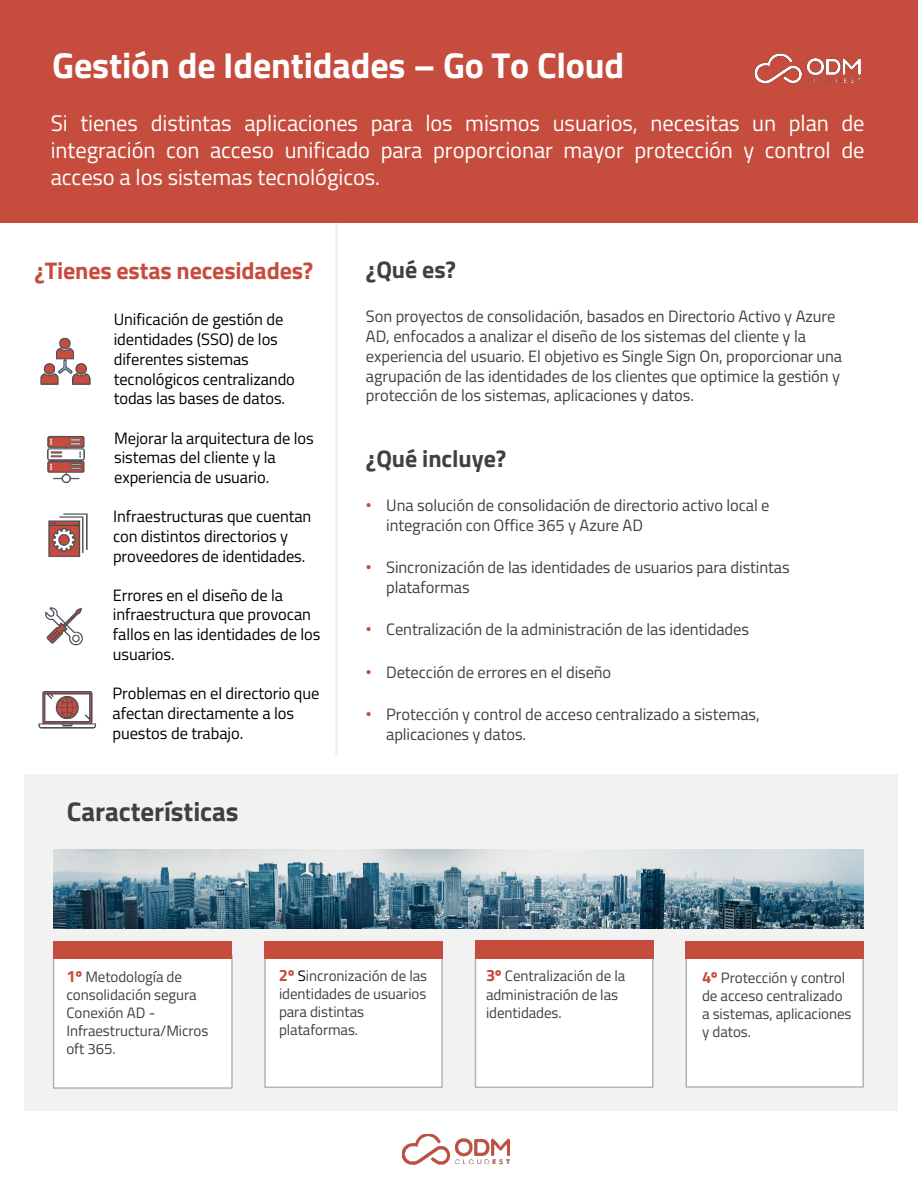
<style>
.page{position:relative;width:918px;height:1188px;background:#fff}
.page>*{position:absolute;margin:0;border:0;box-sizing:border-box;transform-origin:0 0}
.t1{font:700 36px "Titillium Web";letter-spacing:-.005em;color:#fff}
.t2{font:700 27px "Titillium Web";letter-spacing:-.005em;color:#404040}
.t3{font:700 24px "Titillium Web";letter-spacing:-.01em;color:#c64d3d}
.t4{font:700 24px "Titillium Web";letter-spacing:-.005em;color:#404040}
.t5{font:22.5px/27px "Titillium Web";letter-spacing:-.005em;color:#fff;text-align:justify}
.t6{font:16.5px/19.8px "Titillium Web";letter-spacing:-.005em;color:#404040}
.t7{font:16.5px/19.8px "Titillium Web";letter-spacing:-.005em;color:#000}
.t8{font:15px/18.1px "Titillium Web";letter-spacing:-.005em;color:#404040}
.s1{font-family:"Arial";color:#c64d3d}
.s2{font-weight:700;font-size:16.5px;color:#c64d3d}
.s3{color:#000}
</style>
<div class="page">
<div style="left:23px;top:768px;width:874px;height:369px;background:#f2f2f2"></div>
<div style="left:0;top:0;width:918px;height:223px;background:#c64d3d"></div>
<hr style="left:335px;top:224px;width:3px;height:532px;background:#f2f2f2">
<div style="left:0;top:764px;width:918px;height:25px;background:#fff"></div>
<div style="left:18px;top:774px;width:880px;height:17px;background:#f2f2f2"></div>
<div style="left:4px;top:764px;width:20px;height:395px;background:#fff"></div>
<div style="left:24px;top:1111px;width:890px;height:36px;background:#fff"></div>
<img style="left:754px;top:53px;width:107px;height:31px">
<div style="left:53px;top:955px;width:180px;height:134px;background:#fff;border:2px solid #b3b3b3"></div>
<div style="left:54px;top:942px;width:178px;height:17px;background:#c64d3d"></div>
<div style="left:264px;top:954px;width:179px;height:134px;background:#fff;border:2px solid #b3b3b3"></div>
<div style="left:264px;top:942px;width:179px;height:17px;background:#c64d3d"></div>
<img style="left:402px;top:1134px;width:108px;height:31px">
<img style="left:47px;top:436px;width:38px;height:48px">
<img style="left:48px;top:513px;width:40px;height:44px">
<img style="left:40px;top:337px;width:51px;height:48px">
<img style="left:38px;top:691px;width:58px;height:38px">
<img style="left:45px;top:607px;width:38px;height:39px">
<img style="left:54px;top:850px;width:810px;height:79px">
<div style="left:475px;top:950px;width:179px;height:138px;background:#fff;border:2px solid #b3b3b3"></div>
<div style="left:475px;top:940px;width:179px;height:19px;background:#c64d3d"></div>
<div style="left:686px;top:952px;width:178px;height:136px;background:#fff;border:2px solid #b3b3b3"></div>
<div style="left:685px;top:942px;width:179px;height:17px;background:#c64d3d"></div>
<h2 class="t1" style="left:52px;top:38px;width:574px">Gestión de Identidades – Go To Cloud</h2>
<p class="t5" style="left:51px;top:109px;width:815px">Si tienes distintas aplicaciones para los mismos usuarios, necesitas un plan de integración con acceso unificado para proporcionar mayor protección y control de acceso a los sistemas tecnológicos.</p>
<p class="t3" style="left:35px;top:252px;width:280px">¿Tienes estas necesidades?</p>
<p class="t7" style="left:114px;top:309px;width:183px">Unificación de gestión de identidades (SSO) de los diferentes sistemas tecnológicos centralizando todas las bases de datos.</p>
<p class="t7" style="left:114px;top:427px;width:201px">Mejorar la arquitectura de los sistemas del cliente y la experiencia de usuario.</p>
<p class="t7" style="left:113px;top:506px;width:200px">Infraestructuras que cuentan con distintos directorios y proveedores de identidades.</p>
<p class="t7" style="left:113px;top:584px;width:209px">Errores en el diseño de la infraestructura que provocan fallos en las identidades de los usuarios.</p>
<p class="t7" style="left:113px;top:682px;width:208px">Problemas en el directorio que afectan directamente a los puestos de trabajo.</p>
<p class="t2" style="left:67px;top:791px;width:173px">Características</p>
<p class="t4" style="left:366px;top:251px;width:92px">¿Qué es?</p>
<p class="t6" style="left:366px;top:306px;width:478px">Son proyectos de consolidación, basados en Directorio Activo y Azure AD, enfocados a analizar el diseño de los sistemas del cliente y la experiencia del usuario. El objetivo es Single Sign On, proporcionar una agrupación de las identidades de los clientes que optimice la gestión y protección de los sistemas, aplicaciones y datos.</p>
<p class="t4" style="left:366px;top:440px;width:142px">¿Qué incluye?</p>
<p class="t6" style="left:386px;top:495px;width:385px;text-indent:-20px"><span class="s1">•</span> Una solución de consolidación de directorio activo local e integración con Office 365 y Azure AD</p>
<p class="t6" style="left:386px;top:557px;width:405px;text-indent:-20px"><span class="s1">•</span> Sincronización de las identidades de usuarios para distintas plataformas</p>
<p class="t6" style="left:366px;top:619px;width:385px"><span class="s1">•</span> Centralización de la administración de las identidades</p>
<p class="t6" style="left:366px;top:661px;width:247px"><span class="s1">•</span> Detección de errores en el diseño</p>
<p class="t6" style="left:386px;top:703px;width:375px;text-indent:-20px"><span class="s1">•</span> Protección y control de acceso centralizado a sistemas, aplicaciones y datos.</p>
<p class="t8" style="left:66px;top:967px;width:144px"><span class="s2">1º</span> Metodología de consolidación segura<br>Conexión AD -<br>Infraestructura/Micros oft 365.</p>
<p class="t8" style="left:279px;top:966px;width:150px"><span class="s2">2º</span> <span class="s3">S</span>incronización de las identidades de usuarios para distintas plataformas.</p>
<p class="t8" style="left:486px;top:966px;width:141px"><span class="s2">3º</span> Centralización de la administración de las identidades.</p>
<p class="t8" style="left:702px;top:968px;width:151px"><span class="s2">4º</span> Protección y control de acceso centralizado a sistemas, aplicaciones y datos.</p>
</div>
